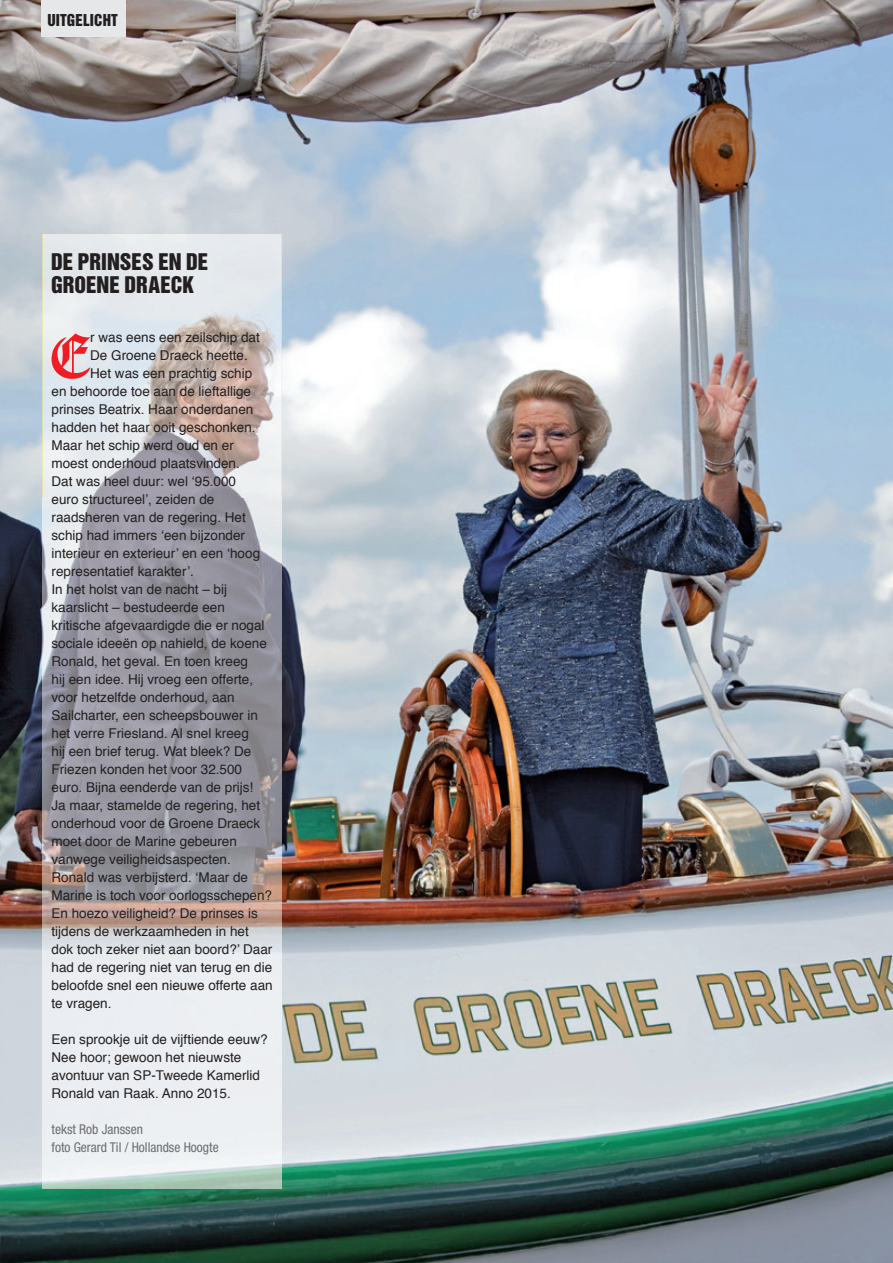
<style>
.page{position:relative;width:893px;height:1263px;background:#fff}
.page>*{position:absolute;margin:0;border:0;box-sizing:border-box;transform-origin:0 0}
.t1{font:21px/22.5px "Helvetica Inserat LT Std";color:#231f20}
.t2{font:15px "Helvetica Inserat LT Std";letter-spacing:.01em;color:#231f20}
.t3{font:13.5px/18px "Helvetica";color:#231f20}
.t4{font:condensed 13.5px/18px "Helvetica Neue LT Std";color:#6c6d70}
</style>
<div class="page">
<img style="left:0;top:0;width:893px;height:1263px">
<img style="left:43px;top:234px;width:239px;height:954px">
<div style="left:41px;top:0;width:85px;height:37px;background:#e6e7e9"></div>
<svg style="left:52px;top:333px;width:38px;height:46px;background:#e89095"></svg>
<p class="t2" style="left:47px;top:11px;width:72px">UITGELICHT</p>
<h1 class="t1" style="left:51px;top:251px;width:159px">DE PRINSES EN DE<br>GROENE DRAECK</h1>
<p class="t3" style="left:90px;top:329px;width:171px">r was eens een zeilschip dat</p>
<p class="t3" style="left:90px;top:347px;width:159px">De Groene Draeck heette.</p>
<p class="t3" style="left:90px;top:365px;width:164px">Het was een prachtig schip</p>
<p class="t3" style="left:52px;top:383px;width:201px">en behoorde toe aan de lieftallige</p>
<p class="t3" style="left:52px;top:401px;width:203px">prinses Beatrix. Haar onderdanen</p>
<p class="t3" style="left:52px;top:419px;width:206px">hadden het haar ooit geschonken.</p>
<p class="t3" style="left:52px;top:437px;width:184px">Maar het schip werd oud en er</p>
<p class="t3" style="left:52px;top:455px;width:190px">moest onderhoud plaatsvinden.</p>
<p class="t3" style="left:52px;top:473px;width:186px">Dat was heel duur: wel ‘95.000</p>
<p class="t3" style="left:52px;top:491px;width:164px">euro structureel’, zeiden de</p>
<p class="t3" style="left:52px;top:509px;width:196px">raadsheren van de regering. Het</p>
<p class="t3" style="left:52px;top:527px;width:195px">schip had immers ‘een bijzonder</p>
<p class="t3" style="left:52px;top:545px;width:210px">interieur en exterieur’ en een ‘hoog</p>
<p class="t3" style="left:52px;top:563px;width:144px">representatief karakter’.</p>
<p class="t3" style="left:52px;top:581px;width:177px">In het holst van de nacht – bij</p>
<p class="t3" style="left:52px;top:599px;width:175px">kaarslicht – bestudeerde een</p>
<p class="t3" style="left:52px;top:617px;width:215px">kritische afgevaardigde die er nogal</p>
<p class="t3" style="left:52px;top:635px;width:217px">sociale ideeën op nahield, de koene</p>
<p class="t3" style="left:52px;top:653px;width:198px">Ronald, het geval. En toen kreeg</p>
<p class="t3" style="left:52px;top:671px;width:203px">hij een idee. Hij vroeg een offerte,</p>
<p class="t3" style="left:52px;top:689px;width:185px">voor hetzelfde onderhoud, aan</p>
<p class="t3" style="left:52px;top:707px;width:208px">Sailcharter, een scheepsbouwer in</p>
<p class="t3" style="left:52px;top:725px;width:199px">het verre Friesland. Al snel kreeg</p>
<p class="t3" style="left:52px;top:743px;width:201px">hij een brief terug. Wat bleek? De</p>
<p class="t3" style="left:52px;top:761px;width:192px">Friezen konden het voor 32.500</p>
<p class="t3" style="left:52px;top:779px;width:203px">euro. Bijna eenderde van de prijs!</p>
<p class="t3" style="left:52px;top:797px;width:210px">Ja maar, stamelde de regering, het</p>
<p class="t3" style="left:52px;top:815px;width:210px">onderhoud voor de Groene Draeck</p>
<p class="t3" style="left:52px;top:833px;width:187px">moet door de Marine gebeuren</p>
<p class="t3" style="left:52px;top:851px;width:181px">vanwege veiligheidsaspecten.</p>
<p class="t3" style="left:52px;top:869px;width:198px">Ronald was verbijsterd. ‘Maar de</p>
<p class="t3" style="left:52px;top:887px;width:222px">Marine is toch voor oorlogsschepen?</p>
<p class="t3" style="left:52px;top:905px;width:208px">En hoezo veiligheid? De prinses is</p>
<p class="t3" style="left:52px;top:923px;width:199px">tijdens de werkzaamheden in het</p>
<p class="t3" style="left:52px;top:941px;width:222px">dok toch zeker niet aan boord?’ Daar</p>
<p class="t3" style="left:52px;top:959px;width:222px">had de regering niet van terug en die</p>
<p class="t3" style="left:52px;top:977px;width:223px">beloofde snel een nieuwe offerte aan</p>
<p class="t3" style="left:52px;top:995px;width:62px">te vragen.</p>
<p class="t3" style="left:52px;top:1031px;width:218px">Een sprookje uit de vijftiende eeuw?<br>Nee hoor; gewoon het nieuwste avontuur van SP-Tweede Kamerlid<br>Ronald van Raak. Anno 2015.</p>
<p class="t4" style="left:52px;top:1120px;width:169px">tekst Rob Janssen<br>foto Gerard Til / Hollandse Hoogte</p>
</div>
